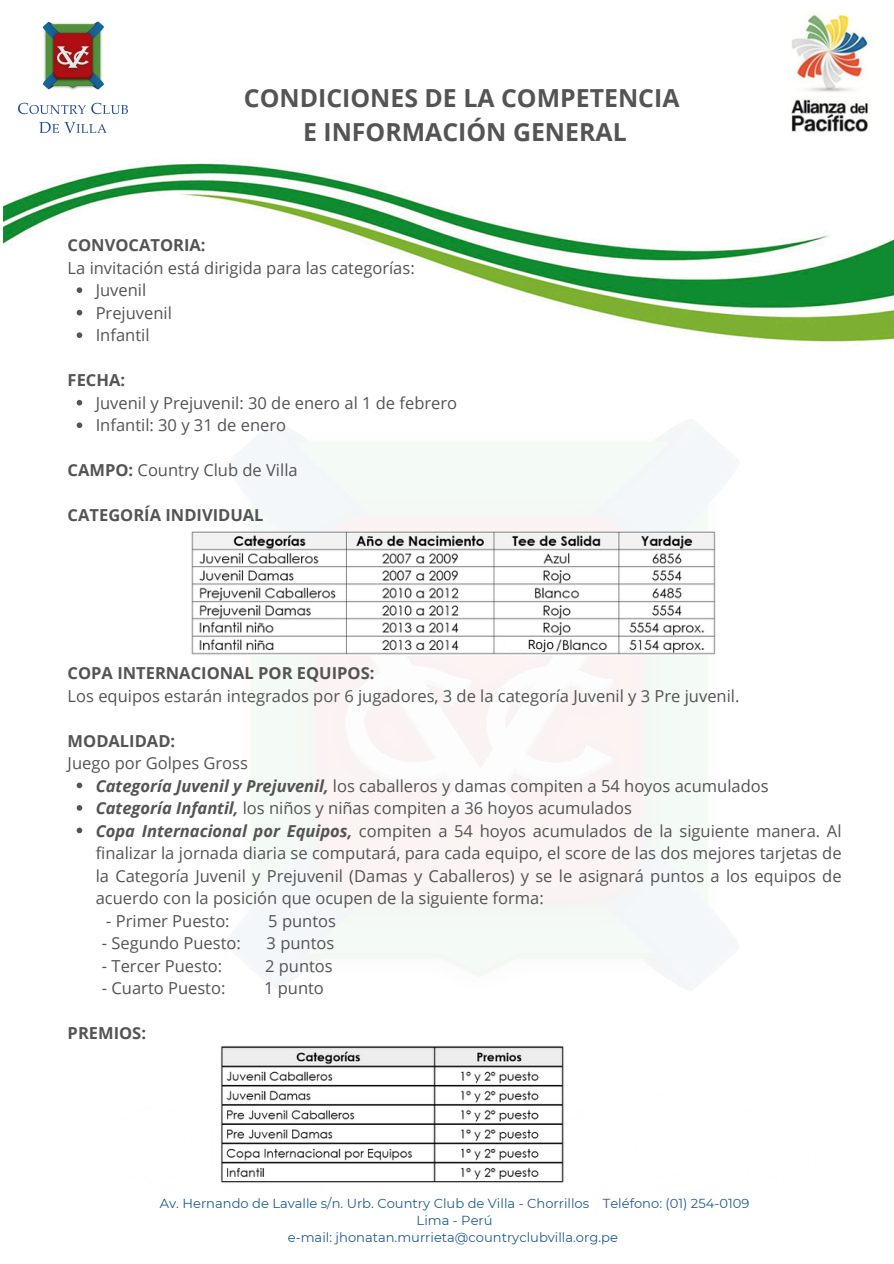
<style>
.page{position:relative;width:894px;height:1264px;background:#fff}
.page>*{position:absolute;margin:0;border:0;box-sizing:border-box;transform-origin:0 0}
.t1{font:700 24.9px/33.8px "Open Sans";color:#545454;text-align:center}
.t2{font:16.5px/22.5px "Open Sans";color:#545454}
.t3{font:700 16.5px "Open Sans";color:#545454}
.t4{font:13.05px "Montserrat";color:#215b92}
.t5{font:12.75px "Open Sans";color:#000}
.s1{font-weight:700}
.s2{font-weight:700;font-style:italic}
</style>
<div class="page">
<img style="left:791px;top:13px;width:77px;height:119px">
<img style="left:18px;top:21px;width:109px;height:112px">
<img style="left:3px;top:163px;width:890px;height:179px">
<svg style="left:77px;top:287px;width:5px;height:6px"></svg>
<svg style="left:77px;top:310px;width:5px;height:5px"></svg>
<svg style="left:77px;top:332px;width:5px;height:6px"></svg>
<svg style="left:77px;top:400px;width:5px;height:5px"></svg>
<svg style="left:77px;top:422px;width:5px;height:6px"></svg>
<svg style="left:77px;top:782px;width:5px;height:6px"></svg>
<svg style="left:77px;top:805px;width:5px;height:5px"></svg>
<svg style="left:77px;top:827px;width:5px;height:6px"></svg>
<img style="left:220px;top:1045px;width:344px;height:139px">
<img style="left:191px;top:531px;width:525px;height:124px">
<div style="left:506px;top:638px;width:49px;height:12px;background:#fff"></div>
<h2 class="t1" style="left:244px;top:80px;width:437px">CONDICIONES DE LA COMPETENCIA<br>E INFORMACIÓN GENERAL</h2>
<p class="t2" style="left:68px;top:234px;width:348px"><span class="s1">CONVOCATORIA:<br></span>La invitación está dirigida para las categorías:</p>
<h1 class="t2" style="left:96px;top:279px;width:52px">Juvenil</h1>
<p class="t2" style="left:96px;top:301px;width:78px">Prejuvenil</p>
<p class="t2" style="left:96px;top:324px;width:55px">Infantil</p>
<h3 class="t3" style="left:68px;top:369px;width:59px">FECHA:</h3>
<p class="t2" style="left:96px;top:391px;width:363px">Juvenil y Prejuvenil: 30 de enero al 1 de febrero</p>
<p class="t2" style="left:96px;top:414px;width:192px">Infantil: 30 y 31 de enero</p>
<p class="t2" style="left:68px;top:459px;width:231px"><span class="s1">CAMPO:</span> Country Club de Villa</p>
<h2 class="t3" style="left:68px;top:504px;width:197px">CATEGORÍA INDIVIDUAL</h2>
<p class="t5" style="left:527px;top:635px;width:28px">Rojo</p>
<p class="t2" style="left:68px;top:661px;width:673px"><span class="s1">COPA INTERNACIONAL POR EQUIPOS:<br></span>Los equipos estarán integrados por 6 jugadores, 3 de la categoría Juvenil y 3 Pre juvenil.</p>
<p class="t2" style="left:68px;top:729px;width:182px"><span class="s1">MODALIDAD:<br></span>Juego por Golpes Gross</p>
<h3 class="t2" style="left:96px;top:774px;width:674px"><span class="s2">Categoría Juvenil y Prejuvenil,</span> los caballeros y damas compiten a 54 hoyos acumulados</h3>
<h2 class="t2" style="left:96px;top:796px;width:537px"><span class="s2">Categoría Infantil,</span> los niños y niñas compiten a 36 hoyos acumulados</h2>
<h3 class="t2" style="left:96px;top:819px;width:747px;text-align:justify"><span class="s2">Copa Internacional por Equipos,</span> compiten a 54 hoyos acumulados de la siguiente manera. Al finalizar la jornada diaria se computará, para cada equipo, el score de las dos mejores tarjetas de la Categoría Juvenil y Prejuvenil (Damas y Caballeros) y se le asignará puntos a los equipos de acuerdo con la posición que ocupen de la siguiente forma:</h3>
<h3 class="t2" style="left:106px;top:909px;width:125px">- Primer Puesto:</h3>
<h3 class="t2" style="left:268px;top:909px;width:69px">5 puntos</h3>
<h3 class="t2" style="left:102px;top:931px;width:140px">- Segundo Puesto:</h3>
<h3 class="t2" style="left:266px;top:931px;width:69px">3 puntos</h3>
<h3 class="t2" style="left:102px;top:954px;width:122px">- Tercer Puesto:</h3>
<h3 class="t2" style="left:265px;top:954px;width:69px">2 puntos</h3>
<h3 class="t2" style="left:102px;top:976px;width:125px">- Cuarto Puesto:</h3>
<h3 class="t2" style="left:264px;top:976px;width:61px">1 punto</h3>
<p class="t3" style="left:68px;top:1021px;width:80px">PREMIOS:</p>
<p class="t4" style="left:160px;top:1194px;width:591px">Av. Hernando de Lavalle s/n. Urb. Country Club de Villa - Chorrillos Teléfono: (01) 254-0109</p>
<p class="t4" style="left:416px;top:1212px;width:77px">Lima - Perú</p>
<h3 class="t4" style="left:288px;top:1229px;width:331px">e-mail: jhonatan.murrieta@countryclubvilla.org.pe</h3>
</div>
